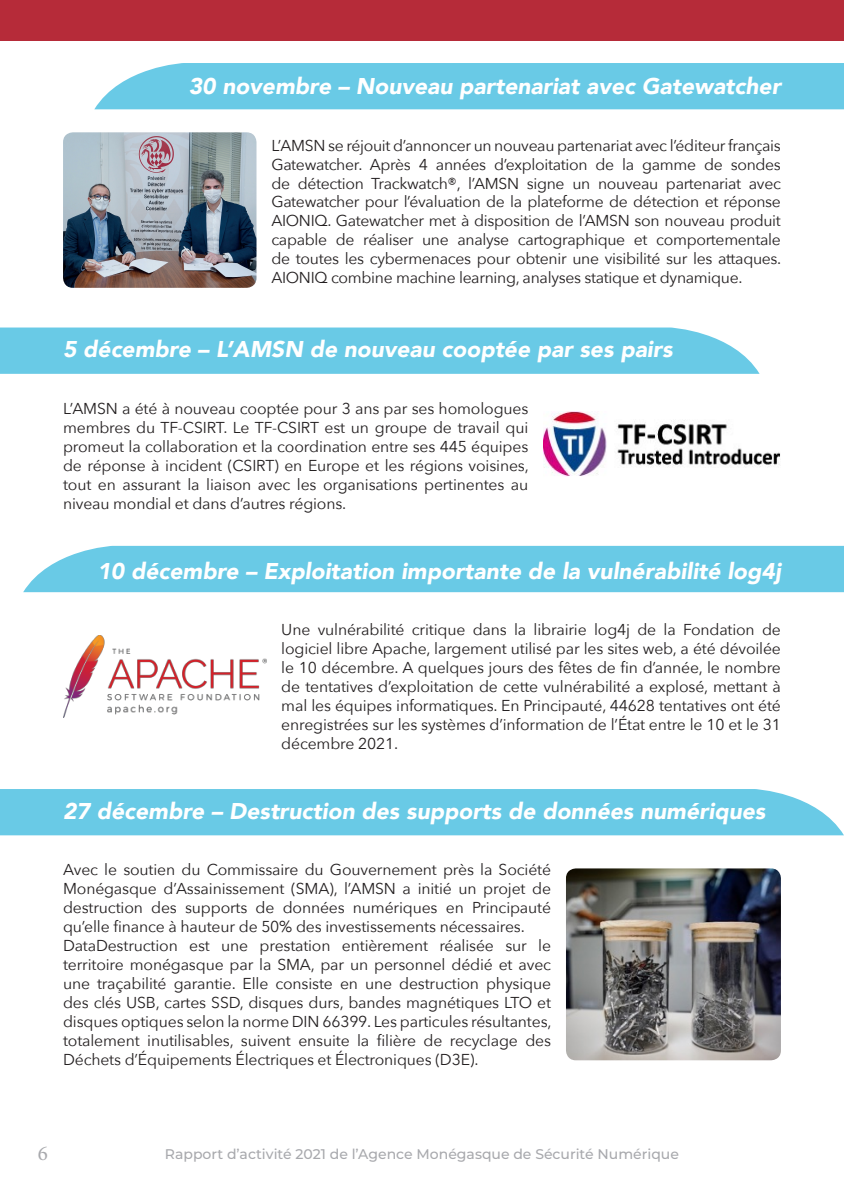
<style>
.page{position:relative;width:844px;height:1191px;background:#fff}
.page>*{position:absolute;margin:0;border:0;box-sizing:border-box;transform-origin:0 0}
.t1{font:italic 900 22.75px "Avenir";color:#fff}
.t2{font:21px "Minion Pro";color:#a8a9ad}
.t3{font:15.75px/18.9px "Avenir Next";letter-spacing:-.01em;color:#231f20;text-align:justify}
.t4{font:500 14px "Montserrat";color:#a8a9ad}
</style>
<div class="page">
<div style="left:0;top:0;width:843px;height:40px;background:#b62b39"></div>
<svg style="left:0;top:327px;width:759px;height:47px;background:#70cce7"></svg>
<div style="left:0;top:789px;width:843px;height:46px;background:#69cae6"></div>
<div style="left:94px;top:63px;width:749px;height:46px;background:#69cae6"></div>
<div style="left:23px;top:546px;width:820px;height:46px;background:#69cae6"></div>
<img style="left:543px;top:412px;width:237px;height:64px">
<img style="left:63px;top:635px;width:203px;height:82px">
<img style="left:566px;top:868px;width:214px;height:192px">
<img style="left:63px;top:132px;width:193px;height:156px">
<h1 class="t1" style="left:189px;top:67px;width:593px">30 novembre – Nouveau partenariat avec Gatewatcher</h1>
<p class="t3" style="left:271px;top:135px;width:511px">L’AMSN se réjouit d’annoncer un nouveau partenariat avec l’éditeur français Gatewatcher. Après 4 années d’exploitation de la gamme de sondes de détection Trackwatch®, l’AMSN signe un nouveau partenariat avec Gatewatcher pour l’évaluation de la plateforme de détection et réponse AIONIQ. Gatewatcher met à disposition de l’AMSN son nouveau produit capable de réaliser une analyse cartographique et comportementale de toutes les cybermenaces pour obtenir une visibilité sur les attaques.<br>AIONIQ combine machine learning, analyses statique et dynamique.</p>
<h1 class="t1" style="left:63px;top:331px;width:611px">5 décembre – L’AMSN de nouveau cooptée par ses pairs</h1>
<p class="t3" style="left:63px;top:398px;width:467px">L’AMSN a été à nouveau cooptée pour 3 ans par ses homologues membres du TF-CSIRT. Le TF-CSIRT est un groupe de travail qui promeut la collaboration et la coordination entre ses 445 équipes de réponse à incident (CSIRT) en Europe et les régions voisines, tout en assurant la liaison avec les organisations pertinentes au niveau mondial et dans d’autres régions.</p>
<h1 class="t1" style="left:97px;top:552px;width:684px">10 décembre – Exploitation importante de la vulnérabilité log4j</h1>
<p class="t3" style="left:281px;top:619px;width:501px">Une vulnérabilité critique dans la librairie log4j de la Fondation de logiciel libre Apache, largement utilisé par les sites web, a été dévoilée le 10 décembre. A quelques jours des fêtes de fin d’année, le nombre de tentatives d’exploitation de cette vulnérabilité a explosé, mettant à mal les équipes informatiques. En Principauté, 44628 tentatives ont été enregistrées sur les systèmes d’information de l’État entre le 10 et le 31 décembre 2021.</p>
<h1 class="t1" style="left:63px;top:792px;width:703px">27 décembre – Destruction des supports de données numériques</h1>
<p class="t3" style="left:63px;top:860px;width:490px;text-align:left">Avec le soutien du Commissaire du Gouvernement près la Société Monégasque d’Assainissement (SMA), l’AMSN a initié un projet de destruction des supports de données numériques en Principauté qu’elle finance à hauteur de 50% des investissements nécessaires.<br>DataDestruction est une prestation entièrement réalisée sur le territoire monégasque par la SMA, par un personnel dédié et avec une traçabilité garantie. Elle consiste en une destruction physique des clés USB, cartes SSD, disques durs, bandes magnétiques LTO et disques optiques selon la norme DIN 66399. Les particules résultantes, totalement inutilisables, suivent ensuite la filière de recyclage des Déchets d’Équipements Électriques et Électroniques (D3E).</p>
<h2 class="t2" style="left:38px;top:1139px;width:12px">6</h2>
<p class="t4" style="left:165px;top:1144px;width:515px">Rapport d’activité 2021 de l’Agence Monégasque de Sécurité Numérique</p>
</div>
